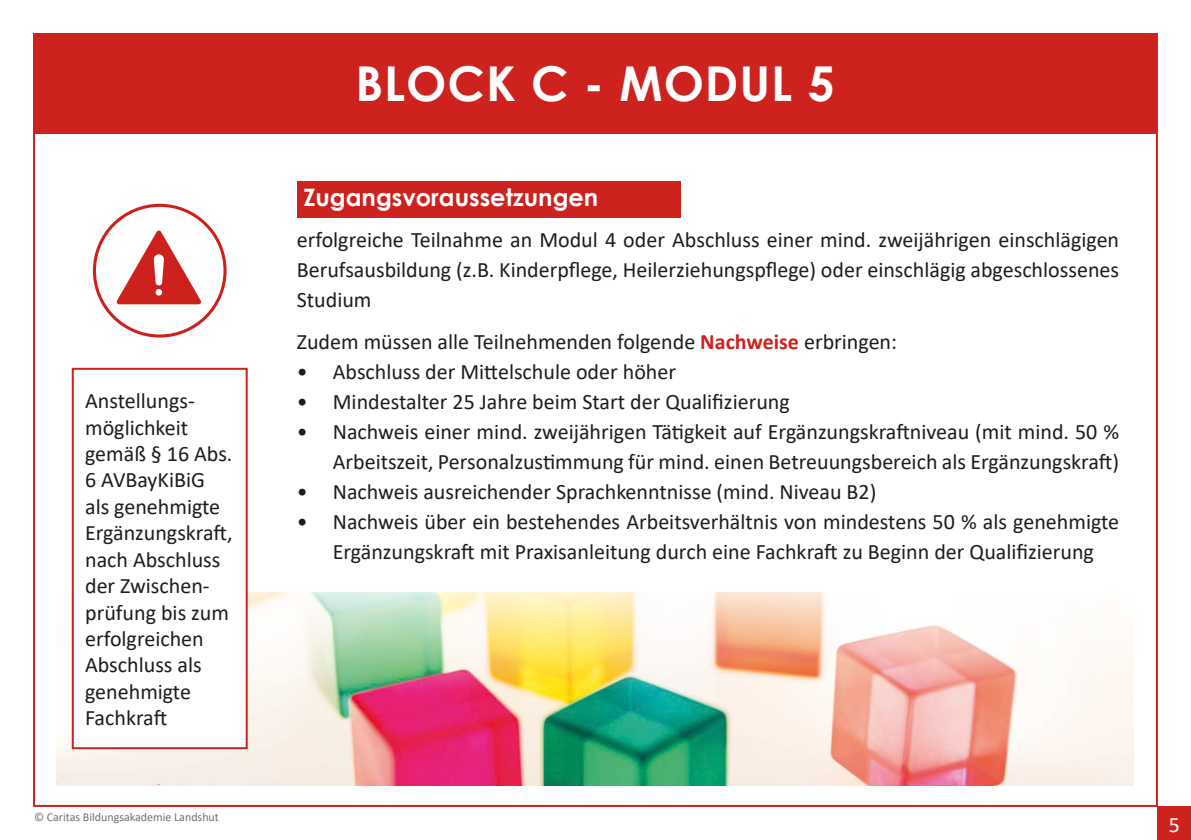
<style>
.page{position:relative;width:1191px;height:840px;background:#fff}
.page>*{position:absolute;margin:0;border:0;box-sizing:border-box;transform-origin:0 0}
.t1{font:700 48px "Century Gothic";letter-spacing:.02em;color:#fff}
.t2{font:700 24px "Century Gothic";color:#fff}
.t3{font:22px/26.4px "Calibri";color:#1d1d1b;text-align:justify}
.t4{font:22px "Calibri";color:#fff}
.t5{font:12px "Calibri";color:#70706f}
.s1{font-weight:700;color:#cd221e}
</style>
<div class="page">
<div style="left:33px;top:33px;width:1124px;height:100px;background:#cd221e"></div>
<div style="left:1158px;top:806px;width:33px;height:33px;background:#cd221e"></div>
<div style="left:297px;top:181px;width:383px;height:36px;background:#cd221e"></div>
<div style="left:93px;top:204px;width:134px;height:133px;border:3px solid #cd211e;border-radius:50%"></div>
<svg style="left:116px;top:230px;width:85px;height:74px"></svg>
<img style="left:57px;top:592px;width:1076px;height:193px">
<div style="left:73px;top:368px;width:174px;height:379px;background:#fff"></div>
<div style="left:72px;top:367px;width:176px;height:381px;border:2px solid #cd221e"></div>
<p class="t3" style="left:85px;top:387px;width:149px;text-align:left">Anstellungs&shy;möglichkeit gemäß § 16 Abs.<br>6 AVBayKiBiG als genehmigte<br>Ergänzungskraft, nach Abschluss der Zwischen&shy;prüfung bis zum erfolgreichen<br>Abschluss als genehmigte<br>Fachkraft</p>
<p class="t5" style="left:34px;top:807px;width:186px">© Caritas Bildungsakademie Landshut</p>
<p class="t1" style="left:355px;top:47px;width:481px">BLOCK C - MODUL 5</p>
<p class="t2" style="left:303px;top:179px;width:296px">Zugangsvoraussetzungen</p>
<p class="t3" style="left:297px;top:224px;width:824px;line-height:30px">erfolgreiche Teilnahme an Modul 4 oder Abschluss einer mind. zweijährigen einschlägigen Berufsausbildung (z.B. Kinderpflege, Heilerziehungspflege) oder einschlägig abgeschlossenes Studium</p>
<p class="t3" style="left:297px;top:327px;width:602px">Zudem müssen alle Teilnehmenden folgende <span class="s1">Nachweise</span> erbringen:</p>
<p class="t3" style="left:297px;top:357px;width:381px">• Abschluss der Mittelschule oder höher</p>
<p class="t3" style="left:297px;top:387px;width:494px">• Mindestalter 25 Jahre beim Start der Qualifizierung</p>
<p class="t3" style="left:297px;top:415px;width:824px;line-height:30px;text-align:right">• Nachweis einer mind. zweijährigen Tätigkeit auf Ergänzungskraftniveau (mit mind. 50 %<br>Arbeitszeit, Personalzustimmung für mind. einen Betreuungsbereich als Ergänzungskraft)</p>
<p class="t3" style="left:297px;top:477px;width:581px">• Nachweis ausreichender Sprachkenntnisse (mind. Niveau B2)</p>
<p class="t3" style="left:297px;top:505px;width:824px;line-height:30px;text-align:center">• Nachweis über ein bestehendes Arbeitsverhältnis von mindestens 50 % als genehmigte<br>Ergänzungskraft mit Praxisanleitung durch eine Fachkraft zu Beginn der Qualifizierung</p>
<p class="t4" style="left:1168px;top:808px;width:13px">5</p>
</div>
